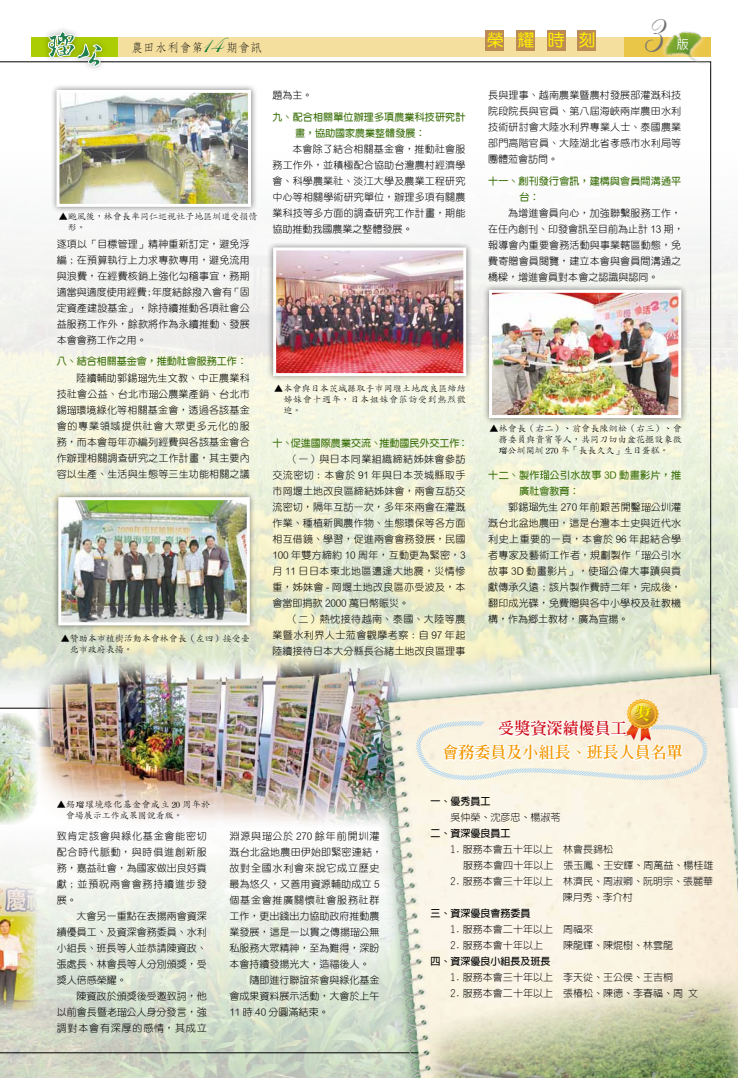
<style>
.page{position:relative;width:738px;height:1078px;background:#fff}
.page>*{position:absolute;margin:0;border:0;box-sizing:border-box;transform-origin:0 0}
.t1{font:60px "Edwardian Script ITC";color:#727171;scale:.7 1}
.t2{font:17px "DF Yuan Md HKP BF";color:#fff100}
.t3{font:16px "Inn Ming Extra";color:#f39700}
.t4{font:16px "Inn Ming Extra";color:#d0121b}
.t5{font:300 12px "Nan Sung";color:#000}
.t6{font:500 12px "New Gothic";color:#fff}
.t7{font:10px/16px "DF Yuan Lt HKP BF";letter-spacing:.015em;color:#000;text-align:justify}
.t8{font:300 10px/16px "Lin Gothic";color:#000}
.t9{font:10px/16px "DF Yuan Bd HKP BF";color:#3e720f}
.t10{font:700 10px "Lin Gothic";color:#000}
.t11{font:10px/16px "DF Yuan Bd HKP BF";letter-spacing:.045em;color:#3e720f}
.t12{font:9px/10.8px "DF Kai Shu W3 HKP BF";letter-spacing:.01em;color:#000}
.s1{font-family:"Edwardian Script ITC";font-weight:400;font-size:24px;color:#006f2f}
.s2{font-family:"DF Kai Shu SB Estd BF"}
</style>
<div class="page">
<img style="left:710px;top:139px;width:27px;height:513px">
<img style="left:1px;top:1052px;width:363px;height:25px">
<div style="left:116px;top:37px;width:594px;height:20px;background:#f4df9f"></div>
<div style="left:31px;top:37px;width:87px;height:20px;background:#abcd03"></div>
<div style="left:623px;top:37px;width:87px;height:20px;background:#eac648"></div>
<div style="left:577px;top:30px;width:18px;height:21px;background:#bd8c56"></div>
<div style="left:516px;top:30px;width:18px;height:21px;background:#bd8c56"></div>
<div style="left:485px;top:30px;width:19px;height:21px;background:#bd8c56"></div>
<div style="left:546px;top:30px;width:19px;height:21px;background:#bd8c56"></div>
<div style="left:41px;top:25px;width:40px;height:38px;background:#000;opacity:.3"></div>
<img style="left:0;top:62px;width:710px;height:990px">
<svg style="left:652px;top:61px;width:60px;height:24px"></svg>
<img style="left:659px;top:31px;width:53px;height:48px">
<div style="left:70px;top:37px;width:37px;height:35px;background:#000;opacity:.3"></div>
<svg style="left:47px;top:25px;width:55px;height:49px"></svg>
<svg style="left:138px;top:373px;width:9px;height:9px"></svg>
<svg style="left:148px;top:389px;width:10px;height:9px"></svg>
<svg style="left:67px;top:405px;width:9px;height:9px"></svg>
<svg style="left:539px;top:470px;width:9px;height:9px"></svg>
<svg style="left:528px;top:502px;width:9px;height:9px"></svg>
<svg style="left:640px;top:502px;width:10px;height:9px"></svg>
<svg style="left:640px;top:550px;width:10px;height:9px"></svg>
<svg style="left:598px;top:566px;width:9px;height:9px"></svg>
<img style="left:364px;top:658px;width:373px;height:419px">
<img style="left:378px;top:671px;width:359px;height:406px">
<svg style="left:414px;top:661px;width:294px;height:150px;background:#f1eddc"></svg>
<img style="left:424px;top:972px;width:313px;height:105px">
<p class="t5" style="left:131px;top:41px;width:132px">農田水利會第 <span class="s1">14</span> 期會訊</p>
<h2 class="t2" style="left:486px;top:32px;width:110px">榮耀時刻</h2>
<h1 class="t1" style="left:640px;top:0;width:30px">3</h1>
<p class="t6" style="left:676px;top:39px;width:13px">版</p>
<p class="t12" style="left:68px;top:211px;width:191px;text-indent:-9px">▲颱風後，林會長率同仁巡視社子地區圳道受損情形。</p>
<p class="t7" style="left:57px;top:236px;width:194px">逐項以「目標管理」精神重新訂定，避免浮編；在預算執行上力求專款專用，避免流用與浪費，在經費核銷上強化勾稽事宜，務期適當與適度使用經費；年度結餘撥入會有「固定資產建設基金」，除持續推動各項社會公益服務工作外，餘款將作為永續推動、發展本會會務工作之用。</p>
<p class="t9" style="left:57px;top:354px;width:191px">八、結合相關基金會，推動社會服務工作：</p>
<p class="t7" style="left:57px;top:370px;width:194px;text-indent:20px">陸續輔助郭錫 先生文教、中正農業科技社會公益、台北市 公農業產銷、台北市錫 環境綠化等相關基金會，透過各該基金會的專業領域提供社會大眾更多元化的服務，而本會每年亦編列經費與各該基金會合作辦理相關調查研究之工作計畫，其主要內容以生產、生活與生態等三生功能相關之議</p>
<p class="t12" style="left:70px;top:632px;width:181px;text-indent:-9px">▲贊助本市植樹活動本會林會長（左四）接受臺北市政府表揚。</p>
<p class="t7" style="left:272px;top:87px;width:41px">題為主。</p>
<p class="t9" style="left:295px;top:109px;width:172px;text-indent:-23px">九、配合相關單位辦理多項農業科技研究計畫，協助國家農業整體發展：</p>
<p class="t7" style="left:272px;top:141px;width:194px;text-indent:20px">本會除了結合相關基金會，推動社會服務工作外，並積極配合協助台灣農村經濟學會、科學農業社、淡江大學及農業工程研究中心等相關學術研究單位，辦理多項有關農業科技等多方面的調查研究工作計畫，期能協助推動我國農業之整體發展。</p>
<p class="t12" style="left:283px;top:383px;width:184px;text-align:justify;text-indent:-9px">▲本會與日本茨城縣取手市岡堰土地改良區締結姊妹會十週年，日本姐妹會蒞訪受到熱烈歡迎。</p>
<p class="t9" style="left:272px;top:435px;width:197px">十、促進國際農業交流、推動國民外交工作：</p>
<p class="t7" style="left:272px;top:451px;width:194px;text-indent:16px">（一）與日本同業組織締結姊妹會參訪交流密切：本會於 91 年與日本茨城縣取手市岡堰土地改良區締結姊妹會，兩會互訪交流密切，隔年互訪一次，多年來兩會在灌溉作業、種植新興農作物、生態環保等各方面相互借鏡、學習，促進兩會會務發展，民國100 年雙方締約 10 周年，互動更為緊密，3月 11 日日本東北地區遭逢大地震，災情慘重，姊妹會 - 岡堰土地改良區亦受波及，本會當即捐款 2000 萬日幣賑災。</p>
<p class="t7" style="left:272px;top:611px;width:194px;text-indent:16px">（二）熱忱接待越南、泰國、大陸等農業暨水利界人士蒞會觀摩考察：自 97 年起陸續接待日本大分縣長谷緒土地改良區理事</p>
<p class="t7" style="left:488px;top:87px;width:194px">長與理事、越南農業暨農村發展部灌溉科技院段院長與官員、第八屆海峽兩岸農田水利技術研討會大陸水利界專業人士、泰國農業部門高階官員、大陸湖北省孝感市水利局等團體蒞會訪問。</p>
<p class="t9" style="left:519px;top:173px;width:163px;text-indent:-31px">十一、創刊發行會訊，建構與會員間溝通平台：</p>
<p class="t7" style="left:488px;top:205px;width:197px;text-align:left;text-indent:20px">為增進會員向心，加強聯繫服務工作，在任內創刊、印發會訊至目前為止計 13 期，報導會內重要會務活動與事業轄區動態，免費寄贈會員閱覽，建立本會與會員間溝通之橋樑，增進會員對本會之認識與認同。</p>
<p class="t12" style="left:498px;top:423px;width:184px;text-align:justify;text-indent:-9px">▲林會長（右二）、前會長陳炯松（右三）、會務委員與貴賓等人，共同刀切由盆花擺設象徵<span class="s2">瑠</span>公圳開圳 270 年「長長久久」生日蛋糕。</p>
<p class="t11" style="left:519px;top:467px;width:163px;text-indent:-31px">十二、製作 公引水故事 3D 動畫影片，推廣社會教育：</p>
<p class="t7" style="left:488px;top:499px;width:194px;text-indent:20px">郭錫 先生 270 年前艱苦開鑿 公圳灌溉台北盆地農田，這是台灣本土史與近代水利史上重要的一頁，本會於 96 年起結合學者專家及藝術工作者，規劃製作「 公引水故事 3D 動畫影片」，使 公偉大事蹟與貢獻傳承久遠；該片製作費時二年，完成後，翻印成光碟，免費贈與各中小學校及社教機構，作為鄉土教材，廣為宣揚。</p>
<p class="t12" style="left:66px;top:799px;width:146px;text-indent:-9px">▲錫<span class="s2">瑠</span>環境綠化基金會成立 20 周年於會場展示工作成果圖說看版。</p>
<p class="t7" style="left:57px;top:828px;width:151px">致肯定該會與綠化基金會能密切配合時代脈動，與時俱進創新服務，嘉益社會，為國家做出良好貢獻；並預祝兩會會務持續進步發展。</p>
<p class="t7" style="left:57px;top:908px;width:151px;text-indent:20px">大會另一重點在表揚兩會資深績優員工、及資深會務委員、水利小組長、班長等人並恭請陳資政、張處長、林會長等人分別頒獎，受獎人倍感榮耀。</p>
<p class="t7" style="left:57px;top:988px;width:151px;text-indent:20px">陳資政於頒獎後受邀致詞，他以前會長暨老 公人身分發言，強調對本會有深厚的感情，其成立</p>
<p class="t7" style="left:229px;top:828px;width:154px;text-align:left">淵源與 公於 270 餘年前開圳灌溉台北盆地農田伊始即緊密連結，故對全國水利會來說它成立歷史最為悠久，又善用資源輔助成立 5個基金會推廣關懷社會服務社群工作，更出錢出力協助政府推動農業發展，這是一以貫之傳揚 公無私服務大眾精神，至為難得，深盼本會持續發揚光大，造福後人。</p>
<p class="t7" style="left:229px;top:972px;width:151px;text-indent:20px">隨即進行聯誼茶會與綠化基金會成果資料展示活動，大會於上午11 時 40 分圓滿結束。</p>
<h3 class="t4" style="left:498px;top:720px;width:129px">受獎資深績優員工</h3>
<h3 class="t3" style="left:442px;top:744px;width:241px">會務委員及小組長、班長人員名單</h3>
<p class="t10" style="left:430px;top:796px;width:61px">一、優秀員工</p>
<p class="t8" style="left:450px;top:809px;width:111px">吳仲榮、沈彥忠、楊淑苓</p>
<p class="t10" style="left:430px;top:828px;width:81px">二、資深優良員工</p>
<p class="t8" style="left:463px;top:841px;width:251px;text-indent:-13px">1. 服務本會五十年以上 林會長錦松<br>服務本會四十年以上 張玉鳳、王安輝、周萬益、楊桂雄</p>
<p class="t8" style="left:562px;top:873px;width:152px;text-indent:-112px">2. 服務本會三十年以上 林濟民、周淑卿、阮明宗、張麗華陳月秀、李介村</p>
<p class="t10" style="left:430px;top:908px;width:101px">三、資深優良會務委員</p>
<p class="t8" style="left:450px;top:921px;width:144px">1. 服務本會二十年以上 周福來</p>
<p class="t8" style="left:450px;top:937px;width:94px">2. 服務本會十年以上</p>
<p class="t8" style="left:562px;top:937px;width:111px">陳龍輝、陳焜樹、林雲龍</p>
<p class="t10" style="left:430px;top:956px;width:121px">四、資深優良小組長及班長</p>
<p class="t8" style="left:450px;top:969px;width:224px">1. 服務本會三十年以上 李天從、王公侯、王吉桐</p>
<p class="t8" style="left:450px;top:985px;width:249px">2. 服務本會二十年以上 張椿松、陳德、李春福、周 文</p>
</div>
